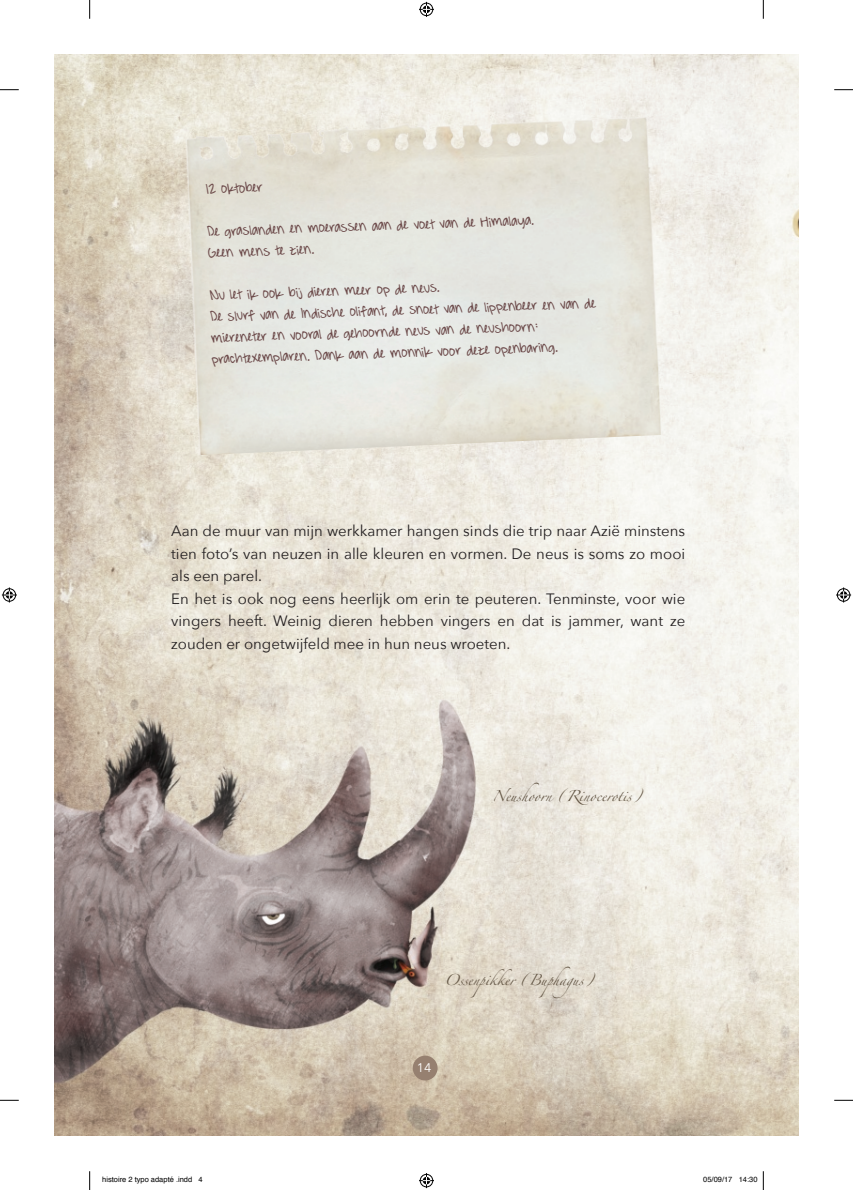
<style>
.page{position:relative;width:853px;height:1190px;background:#fff}
.page>*{position:absolute;margin:0;border:0;box-sizing:border-box;transform-origin:0 0}
.t1{font:17.5px/21.2px "A Hundred Miles";color:#6d4b4b}
.t2{font:15px/22.5px "Avenir Next";color:#231f20}
.t3{font:12.5px "Avenir Next";color:#fff}
.t4{font:10px "Zapfino";color:#625544}
.t5{font:7.5px "Helvetica";color:#000}
</style>
<div class="page">
<img style="left:54px;top:54px;width:744px;height:1081px">
<img style="left:100px;top:73px;width:614px;height:385px">
<div style="left:413px;top:1055px;width:24px;height:25px;background:#968070;border-radius:50%"></div>
<svg style="left:0;top:89px;width:19px;height:1px"></svg>
<svg style="left:834px;top:89px;width:18px;height:1px"></svg>
<svg style="left:0;top:1099px;width:19px;height:1px"></svg>
<svg style="left:834px;top:1099px;width:18px;height:1px"></svg>
<svg style="left:89px;top:0;width:1px;height:19px"></svg>
<svg style="left:89px;top:1171px;width:1px;height:18px"></svg>
<svg style="left:762px;top:0;width:2px;height:19px"></svg>
<svg style="left:419px;top:2px;width:15px;height:15px"></svg>
<svg style="left:419px;top:1173px;width:15px;height:14px"></svg>
<svg style="left:2px;top:587px;width:15px;height:15px"></svg>
<svg style="left:836px;top:587px;width:15px;height:15px"></svg>
<svg style="left:762px;top:1171px;width:2px;height:18px"></svg>
<p class="t1" style="left:205px;top:178px;width:59px;rotate:-2deg">12 oktober</p>
<p class="t1" style="left:207px;top:220px;width:328px;rotate:-2deg">De graslanden en moerassen aan de voet van de Himalaya.<br>Geen mens te zien.</p>
<p class="t1" style="left:209px;top:284px;width:387px;rotate:-2deg">Nu let ik ook bij dieren meer op de neus.<br>De slurf van de Indische olifant, de snoet van de lippenbeer en van de miereneter en vooral de gehoornde neus van de neushoorn: prachtexemplaren. Dank aan de monnik voor deze openbaring.</p>
<p class="t2" style="left:171px;top:519px;width:515px">Aan de muur van mijn werkkamer hangen sinds die trip naar Azië minstens tien foto’s van neuzen in alle kleuren en vormen. De neus is soms zo mooi als een parel.<br>En het is ook nog eens heerlijk om erin te peuteren. Tenminste, voor wie vingers heeft. Weinig dieren hebben vingers en dat is jammer, want ze zouden er ongetwijfeld mee in hun neus wroeten.</p>
<p class="t4" style="left:492px;top:791px;width:151px">Neushoorn (Rinocerotis)</p>
<p class="t4" style="left:444px;top:975px;width:151px">Ossenpikker (Buphagus)</p>
<p class="t3" style="left:417px;top:1057px;width:16px">14</p>
<p class="t5" style="left:102px;top:1173px;width:102px">histoire 2 typo adapté .indd 4</p>
<p class="t5" style="left:703px;top:1173px;width:56px">05/09/17 14:30</p>
</div>
